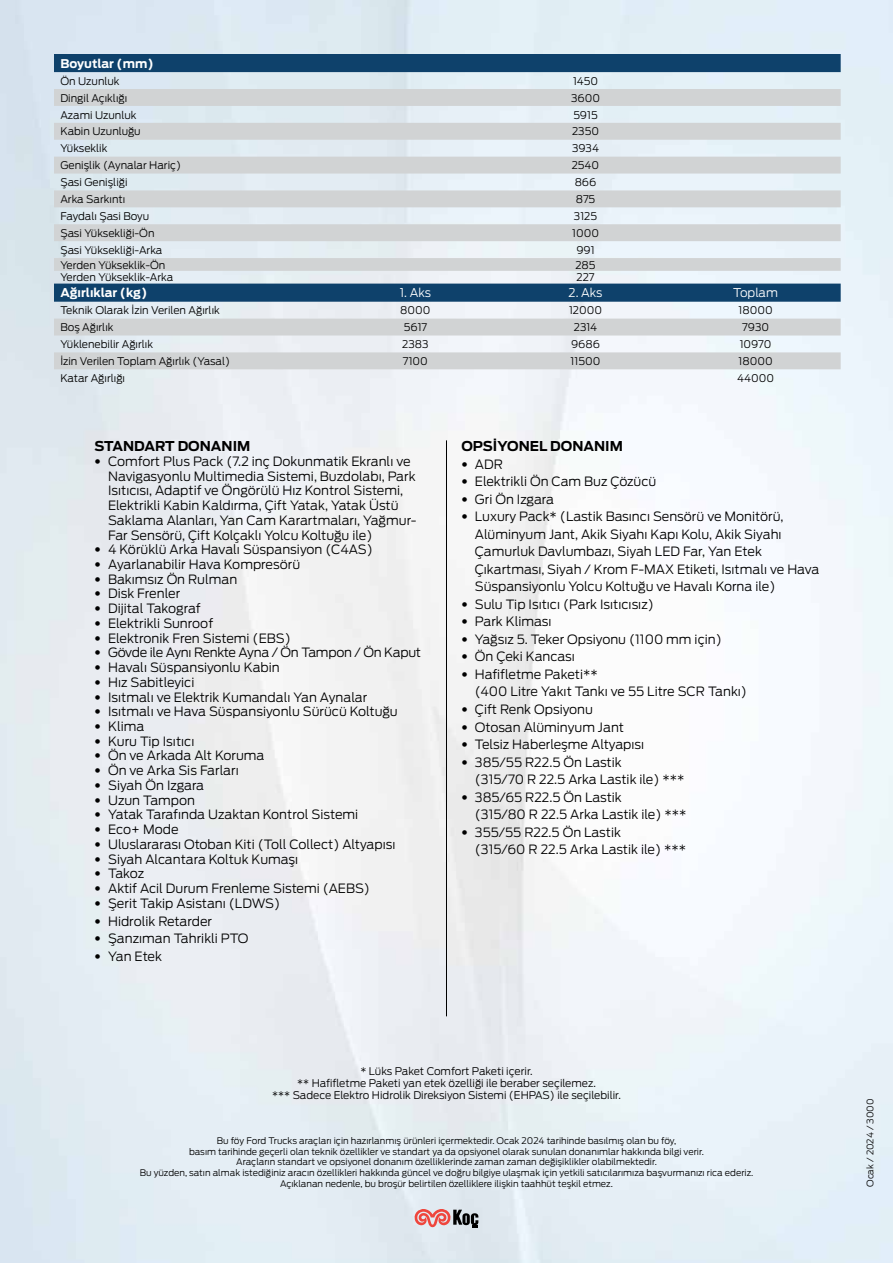
<style>
.page{position:relative;width:893px;height:1263px;background:#fff}
.page>*{position:absolute;margin:0;border:0;box-sizing:border-box;transform-origin:0 0}
.t1{font:700 13.5px "Ford Antenna";color:#000}
.t2{font:300 12.75px/17.5px "Ford Antenna";color:#000}
.t3{font:300 12.75px "Ford Antenna";letter-spacing:-.02em;color:#000}
.t4{font:700 12px "Ford Antenna";color:#fff}
.t5{font:300 12px "Ford Antenna";color:#fff}
.t6{font:300 10.5px/12px "Ford Antenna";color:#000;text-align:center}
.t7{font:300 9px/10.8px "Ford Antenna";color:#000;text-align:center}
.s1{font-family:"Helvetica Neue LT Std";font-stretch:condensed}
</style>
<div class="page">
<hr style="left:446px;top:440px;width:1px;height:576px;background:#000">
<svg style="left:54px;top:54px;width:787px;height:35px;background:#7393ac"></svg>
<svg style="left:54px;top:89px;width:787px;height:169px;background:#dae0e4"></svg>
<svg style="left:54px;top:258px;width:787px;height:111px;background:#bcc7d1"></svg>
<svg style="left:415px;top:1209px;width:63px;height:19px"></svg>
<p class="t4" style="left:60px;top:53px;width:95px">Boyutlar (mm)</p>
<p class="t6" style="left:60px;top:74px;width:61px">Ön Uzunluk</p>
<p class="t6" style="left:573px;top:74px;width:27px">1450</p>
<p class="t6" style="left:60px;top:91px;width:68px">Dingil Açıklığı</p>
<p class="t6" style="left:571px;top:91px;width:30px">3600</p>
<p class="t6" style="left:60px;top:107px;width:78px">Azami Uzunluk</p>
<p class="t6" style="left:573px;top:107px;width:26px">5915</p>
<p class="t6" style="left:60px;top:124px;width:82px">Kabin Uzunluğu</p>
<p class="t6" style="left:572px;top:124px;width:28px">2350</p>
<p class="t6" style="left:60px;top:141px;width:49px">Yükseklik</p>
<p class="t6" style="left:572px;top:141px;width:29px">3934</p>
<p class="t6" style="left:60px;top:158px;width:122px">Genişlik (Aynalar Hariç)</p>
<p class="t6" style="left:572px;top:158px;width:29px">2540</p>
<p class="t6" style="left:60px;top:175px;width:69px">Şasi Genişliği</p>
<p class="t6" style="left:575px;top:175px;width:23px">866</p>
<p class="t6" style="left:60px;top:192px;width:66px">Arka Sarkıntı</p>
<p class="t6" style="left:576px;top:192px;width:21px">875</p>
<p class="t6" style="left:60px;top:209px;width:90px">Faydalı Şasi Boyu</p>
<p class="t6" style="left:574px;top:209px;width:25px">3125</p>
<p class="t6" style="left:60px;top:226px;width:96px">Şasi Yüksekliği-Ön</p>
<p class="t6" style="left:572px;top:226px;width:28px">1000</p>
<p class="t6" style="left:60px;top:243px;width:104px">Şasi Yüksekliği-Arka</p>
<p class="t6" style="left:576px;top:243px;width:20px">991</p>
<p class="t6" style="left:60px;top:258px;width:106px">Yerden Yükseklik-Ön</p>
<p class="t6" style="left:575px;top:258px;width:22px">285</p>
<p class="t6" style="left:60px;top:270px;width:114px">Yerden Yükseklik-Arka</p>
<p class="t6" style="left:577px;top:270px;width:19px">227</p>
<p class="t4" style="left:60px;top:282px;width:88px">Ağırlıklar (kg)</p>
<p class="t5" style="left:400px;top:283px;width:33px">1. Aks</p>
<p class="t5" style="left:569px;top:283px;width:35px">2. Aks</p>
<p class="t5" style="left:733px;top:283px;width:46px">Toplam</p>
<p class="t6" style="left:60px;top:303px;width:161px">Teknik Olarak İzin Verilen Ağırlık</p>
<p class="t6" style="left:400px;top:303px;width:32px">8000</p>
<p class="t6" style="left:569px;top:303px;width:35px">12000</p>
<p class="t6" style="left:738px;top:303px;width:36px">18000</p>
<p class="t6" style="left:60px;top:320px;width:55px">Boş Ağırlık</p>
<p class="t6" style="left:404px;top:320px;width:25px">5617</p>
<p class="t6" style="left:574px;top:320px;width:25px">2314</p>
<p class="t6" style="left:742px;top:320px;width:28px">7930</p>
<p class="t6" style="left:60px;top:337px;width:94px">Yüklenebilir Ağırlık</p>
<p class="t6" style="left:402px;top:337px;width:28px">2383</p>
<p class="t6" style="left:571px;top:337px;width:31px">9686</p>
<p class="t6" style="left:740px;top:337px;width:33px">10970</p>
<p class="t6" style="left:60px;top:354px;width:171px">İzin Verilen Toplam Ağırlık (Yasal)</p>
<p class="t6" style="left:403px;top:354px;width:26px">7100</p>
<p class="t6" style="left:571px;top:354px;width:31px">11500</p>
<p class="t6" style="left:738px;top:354px;width:36px">18000</p>
<p class="t6" style="left:60px;top:371px;width:66px">Katar Ağırlığı</p>
<p class="t6" style="left:737px;top:371px;width:38px">44000</p>
<p class="t1" style="left:95px;top:434px;width:157px">STANDART DONANIM</p>
<p class="t2" style="left:108px;top:452px;width:310px;line-height:14.7px;text-indent:-14px"><span class="s1">•</span> Comfort Plus Pack (7.2 inç Dokunmatik Ekranlı ve Navigasyonlu Multimedia Sistemi, Buzdolabı, Park Isıtıcısı, Adaptif ve Öngörülü Hız Kontrol Sistemi, Elektrikli Kabin Kaldırma, Çift Yatak, Yatak Üstü Saklama Alanları, Yan Cam Karartmaları, Yağmur-Far Sensörü, Çift Kolçaklı Yolcu Koltuğu ile)</p>
<p class="t2" style="left:95px;top:539px;width:280px"><span class="s1">•</span> 4 Körüklü Arka Havalı Süspansiyon (C4AS)</p>
<p class="t2" style="left:95px;top:554px;width:207px"><span class="s1">•</span> Ayarlanabilir Hava Kompresörü</p>
<p class="t2" style="left:95px;top:569px;width:144px"><span class="s1">•</span> Bakımsız Ön Rulman</p>
<p class="t2" style="left:95px;top:583px;width:87px"><span class="s1">•</span> Disk Frenler</p>
<p class="t2" style="left:95px;top:598px;width:108px"><span class="s1">•</span> Dijital Takograf</p>
<p class="t2" style="left:95px;top:613px;width:120px"><span class="s1">•</span> Elektrikli Sunroof</p>
<p class="t2" style="left:95px;top:628px;width:198px"><span class="s1">•</span> Elektronik Fren Sistemi (EBS)</p>
<p class="t3" style="left:95px;top:642px;width:328px"><span class="s1">•</span> Gövde ile Aynı Renkte Ayna / Ön Tampon / Ön Kaput</p>
<p class="t2" style="left:95px;top:657px;width:187px"><span class="s1">•</span> Havalı Süspansiyonlu Kabin</p>
<p class="t2" style="left:95px;top:672px;width:101px"><span class="s1">•</span> Hız Sabitleyici</p>
<p class="t2" style="left:95px;top:687px;width:274px"><span class="s1">•</span> Isıtmalı ve Elektrik Kumandalı Yan Aynalar</p>
<p class="t2" style="left:95px;top:701px;width:305px"><span class="s1">•</span> Isıtmalı ve Hava Süspansiyonlu Sürücü Koltuğu</p>
<p class="t2" style="left:95px;top:716px;width:51px"><span class="s1">•</span> Klima</p>
<p class="t2" style="left:95px;top:731px;width:101px"><span class="s1">•</span> Kuru Tip Isıtıcı</p>
<p class="t2" style="left:95px;top:745px;width:171px"><span class="s1">•</span> Ön ve Arkada Alt Koruma</p>
<p class="t2" style="left:95px;top:760px;width:146px"><span class="s1">•</span> Ön ve Arka Sis Farları</p>
<p class="t2" style="left:95px;top:775px;width:111px"><span class="s1">•</span> Siyah Ön Izgara</p>
<p class="t2" style="left:95px;top:790px;width:102px"><span class="s1">•</span> Uzun Tampon</p>
<p class="t2" style="left:95px;top:804px;width:265px"><span class="s1">•</span> Yatak Tarafında Uzaktan Kontrol Sistemi</p>
<p class="t2" style="left:95px;top:819px;width:85px"><span class="s1">•</span> Eco+ Mode</p>
<p class="t2" style="left:95px;top:834px;width:302px"><span class="s1">•</span> Uluslararası Otoban Kiti (Toll Collect) Altyapısı</p>
<p class="t2" style="left:95px;top:849px;width:205px"><span class="s1">•</span> Siyah Alcantara Koltuk Kumaşı</p>
<p class="t2" style="left:95px;top:863px;width:51px"><span class="s1">•</span> Takoz</p>
<p class="t2" style="left:95px;top:878px;width:277px"><span class="s1">•</span> Aktif Acil Durum Frenleme Sistemi (AEBS)</p>
<p class="t2" style="left:95px;top:893px;width:187px"><span class="s1">•</span> Şerit Takip Asistanı (LDWS)</p>
<p class="t2" style="left:95px;top:910px;width:119px"><span class="s1">•</span> Hidrolik Retarder</p>
<p class="t2" style="left:95px;top:928px;width:155px"><span class="s1">•</span> Şanzıman Tahrikli PTO</p>
<p class="t2" style="left:95px;top:946px;width:69px"><span class="s1">•</span> Yan Etek</p>
<p class="t1" style="left:461px;top:434px;width:163px">OPSİYONEL DONANIM</p>
<p class="t2" style="left:461px;top:454px;width:43px"><span class="s1">•</span> ADR</p>
<p class="t2" style="left:461px;top:471px;width:197px"><span class="s1">•</span> Elektrikli Ön Cam Buz Çözücü</p>
<p class="t2" style="left:461px;top:489px;width:94px"><span class="s1">•</span> Gri Ön Izgara</p>
<p class="t2" style="left:475px;top:506px;width:346px;text-indent:-14px"><span class="s1">•</span> Luxury Pack* (Lastik Basıncı Sensörü ve Monitörü, Alüminyum Jant, Akik Siyahı Kapı Kolu, Akik Siyahı Çamurluk Davlumbazı, Siyah LED Far, Yan Etek Çıkartması, Siyah / Krom F-MAX Etiketi, Isıtmalı ve Hava Süspansiyonlu Yolcu Koltuğu ve Havalı Korna ile)</p>
<p class="t2" style="left:461px;top:594px;width:194px"><span class="s1">•</span> Sulu Tip Isıtıcı (Park Isıtıcısız)</p>
<p class="t2" style="left:461px;top:611px;width:92px"><span class="s1">•</span> Park Kliması</p>
<p class="t2" style="left:461px;top:629px;width:262px"><span class="s1">•</span> Yağsız 5. Teker Opsiyonu (1100 mm için)</p>
<p class="t2" style="left:461px;top:646px;width:115px"><span class="s1">•</span> Ön Çeki Kancası</p>
<p class="t2" style="left:475px;top:664px;width:274px;text-indent:-14px"><span class="s1">•</span> Hafifletme Paketi**<br>(400 Litre Yakıt Tankı ve 55 Litre SCR Tankı)</p>
<p class="t2" style="left:461px;top:699px;width:133px"><span class="s1">•</span> Çift Renk Opsiyonu</p>
<p class="t2" style="left:461px;top:717px;width:164px"><span class="s1">•</span> Otosan Alüminyum Jant</p>
<p class="t2" style="left:461px;top:734px;width:184px"><span class="s1">•</span> Telsiz Haberleşme Altyapısı</p>
<p class="t2" style="left:475px;top:752px;width:211px;text-indent:-14px"><span class="s1">•</span> 385/55 R22.5 Ön Lastik<br>(315/70 R 22.5 Arka Lastik ile) ***</p>
<p class="t2" style="left:475px;top:787px;width:213px;text-indent:-14px"><span class="s1">•</span> 385/65 R22.5 Ön Lastik<br>(315/80 R 22.5 Arka Lastik ile) ***</p>
<p class="t2" style="left:475px;top:822px;width:213px;text-indent:-14px"><span class="s1">•</span> 355/55 R22.5 Ön Lastik<br>(315/60 R 22.5 Arka Lastik ile) ***</p>
<p class="t6" style="left:272px;top:1064px;width:350px">* Lüks Paket Comfort Paketi içerir.<br>** Hafifletme Paketi yan etek özelliği ile beraber seçilemez.<br>*** Sadece Elektro Hidrolik Direksiyon Sistemi (EHPAS) ile seçilebilir.</p>
<p class="t7" style="left:140px;top:1134px;width:615px">Bu föy Ford Trucks araçları için hazırlanmış ürünleri içermektedir. Ocak 2024 tarihinde basılmış olan bu föy,<br>basım tarihinde geçerli olan teknik özellikler ve standart ya da opsiyonel olarak sunulan donanımlar hakkında bilgi verir.<br>Araçların standart ve opsiyonel donanım özelliklerinde zaman zaman değişiklikler olabilmektedir.<br>Bu yüzden, satın almak istediğiniz aracın özellikleri hakkında güncel ve doğru bilgiye ulaşmak için yetkili satıcılarımıza başvurmanızı rica ederiz.<br>Açıklanan nedenle, bu broşür belirtilen özelliklere ilişkin taahhüt teşkil etmez.</p>
<p class="t7" style="left:864px;top:1187px;width:90px;rotate:-90deg">Ocak / 2024 / 3000</p>
</div>
